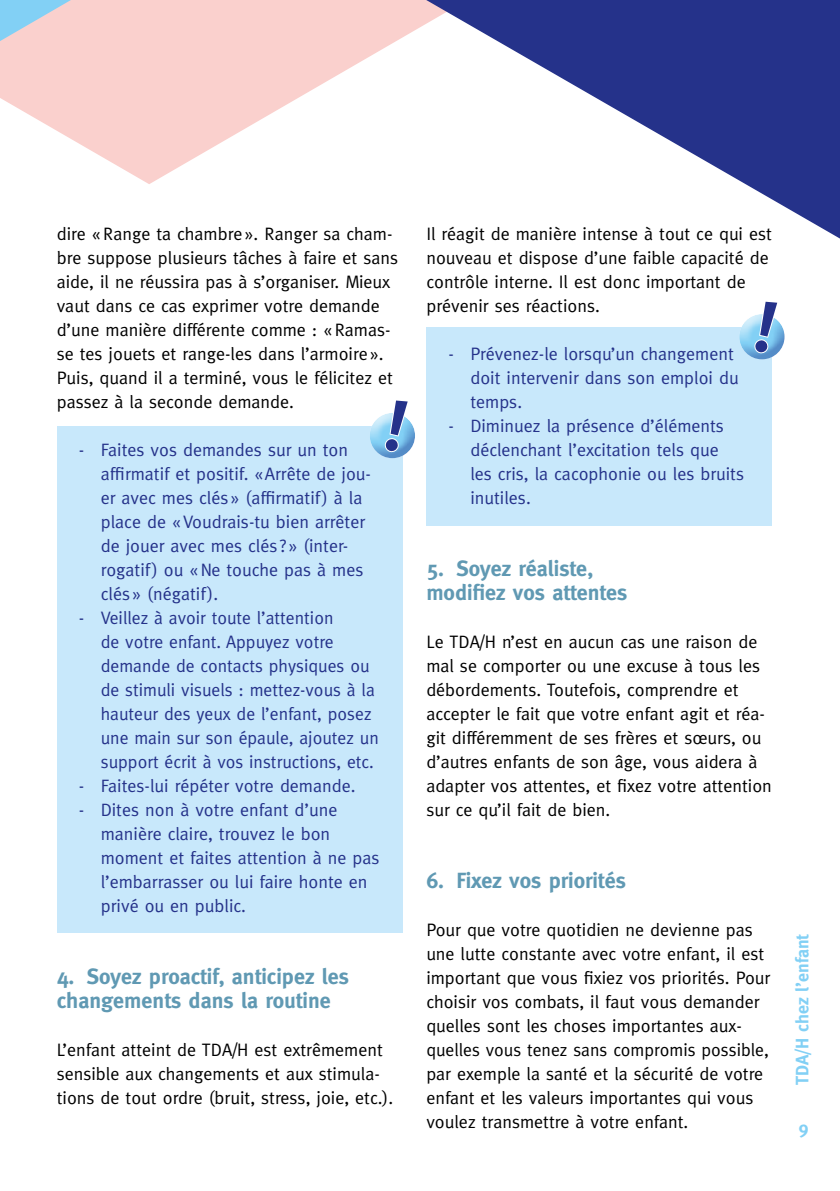
<style>
.page{position:relative;width:840px;height:1191px;background:#fff}
.page>*{position:absolute;margin:0;border:0;box-sizing:border-box;transform-origin:0 0}
.t1{font:700 22px/24px "Meta";color:#6099b3}
.t2{font:18px/24px "Meta";color:#000}
.t3{font:18px/24px "Meta";color:#25328a}
.t4{font:700 18px "Meta";color:#82d0f5}
</style>
<div class="page">
<svg style="left:0;top:0;width:396px;height:184px;fill:#fad0cd"></svg>
<svg style="left:396px;top:0;width:443px;height:238px"></svg>
<div style="left:57px;top:426px;width:345px;height:506px;background:#c8e8fb"></div>
<div style="left:367px;top:418px;width:48px;height:41px;background:#25328a;opacity:.41"></div>
<div style="left:426px;top:327px;width:345px;height:198px;background:#c8e8fb"></div>
<div style="left:736px;top:319px;width:48px;height:42px;background:#25328a;opacity:.41"></div>
<svg style="left:0;top:0;width:71px;height:41px;background:#bdd0e1"></svg>
<svg style="left:382px;top:413px;width:28px;height:41px"></svg>
<svg style="left:752px;top:314px;width:27px;height:41px"></svg>
<p class="t2" style="left:57px;top:222px;width:343px">dire «Range ta chambre ». Ranger sa cham&shy;bre suppose plusieurs tâches à faire et sans aide, il ne réussira pas à s’organiser. Mieux vaut dans ce cas exprimer votre demande d’une manière différente comme : «Ramas&shy;se tes jouets et range-les dans l’armoire ».<br>Puis, quand il a terminé, vous le félicitez et passez à la seconde demande.</p>
<p class="t3" style="left:79px;top:438px;width:271px">- Faites vos demandes sur un ton</p>
<p class="t3" style="left:101px;top:462px;width:271px">affirmatif et positif. «Arrête de jou&shy;er avec mes clés » (affirmatif ) à la place de «Voudrais-tu bien arrêter de jouer avec mes clés ? » (inter&shy;rogatif) ou «Ne touche pas à mes clés » (négatif).</p>
<p class="t3" style="left:101px;top:606px;width:279px;text-indent:-22px">- Veillez à avoir toute l’attention<br>de votre enfant. Appuyez votre demande de contacts physiques ou de stimuli visuels : mettez-vous à la hauteur des yeux de l’enfant, posez une main sur son épaule, ajoutez un support écrit à vos instructions, etc.</p>
<p class="t3" style="left:79px;top:774px;width:278px">- Faites-lui répéter votre demande.</p>
<p class="t3" style="left:101px;top:798px;width:280px;text-indent:-22px">- Dites non à votre enfant d’une manière claire, trouvez le bon moment et faites attention à ne pas l’embarrasser ou lui faire honte en privé ou en public.</p>
<p class="t1" style="left:57px;top:964px;width:293px">4. Soyez proactif, anticipez les changements dans la routine</p>
<p class="t2" style="left:57px;top:1038px;width:338px">L’enfant atteint de TDA/H est extrêmement sensible aux changements et aux stimula&shy;tions de tout ordre (bruit, stress, joie, etc.).</p>
<p class="t2" style="left:426px;top:222px;width:347px">Il réagit de manière intense à tout ce qui est nouveau et dispose d’une faible capacité de contrôle interne. Il est donc important de prévenir ses réactions.</p>
<p class="t3" style="left:470px;top:342px;width:270px;text-indent:-22px">- Prévenez-le lorsqu’un changement doit intervenir dans son emploi du temps.</p>
<p class="t3" style="left:470px;top:414px;width:275px;text-indent:-22px">- Diminuez la présence d’éléments déclenchant l’excitation tels que les cris, la cacophonie ou les bruits inutiles.</p>
<p class="t1" style="left:426px;top:556px;width:202px">5. Soyez réaliste, modifiez vos attentes</p>
<p class="t2" style="left:426px;top:630px;width:347px">Le TDA/H n’est en aucun cas une raison de mal se comporter ou une excuse à tous les débordements. Toutefois, comprendre et accepter le fait que votre enfant agit et réa&shy;git différemment de ses frères et sœurs, ou d’autres enfants de son âge, vous aidera à adapter vos attentes, et fixez votre attention sur ce qu’il fait de bien.</p>
<p class="t1" style="left:426px;top:868px;width:201px">6. Fixez vos priorités</p>
<p class="t2" style="left:426px;top:918px;width:345px">Pour que votre quotidien ne devienne pas une lutte constante avec votre enfant, il est important que vous fixiez vos priorités. Pour choisir vos combats, il faut vous demander quelles sont les choses importantes aux&shy;quelles vous tenez sans compromis possible, par exemple la santé et la sécurité de votre enfant et les valeurs importantes qui vous voulez transmettre à votre enfant.</p>
<p class="t4" style="left:791px;top:1085px;width:153px;rotate:-90deg">TDA/H chez l’enfant</p>
<p class="t4" style="left:798px;top:1117px;width:11px">9</p>
</div>
